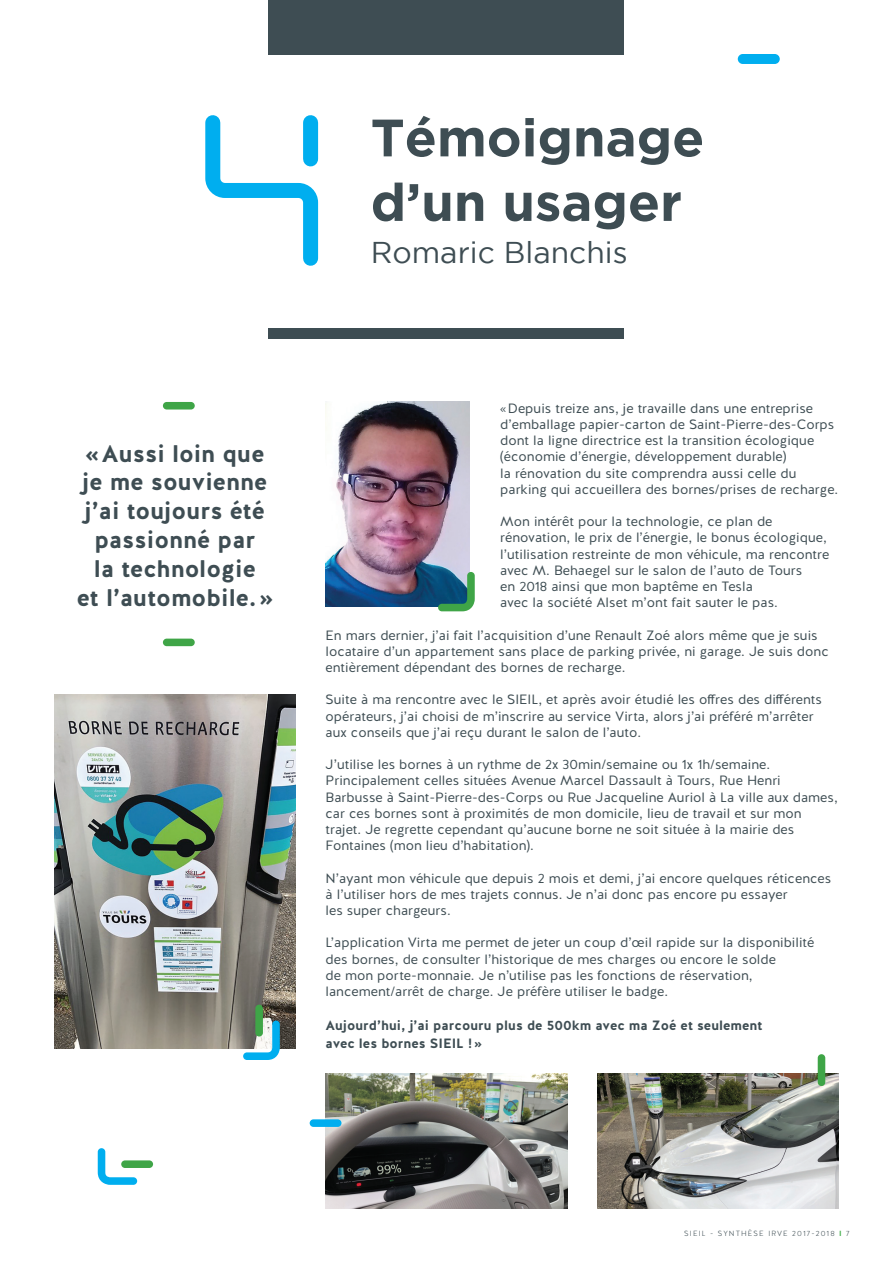
<style>
.page{position:relative;width:893px;height:1263px;background:#fff}
.page>*{position:absolute;margin:0;border:0;box-sizing:border-box;transform-origin:0 0}
.t1{font:700 52.5px/64.5px "Gotham";color:#3e4d53}
.t2{font:30px "Gotham";color:#3e4d53}
.t3{font:700 24px/28.8px "Halis R";color:#3e4d53;text-align:center}
.t4{font:13.5px/16.2px "Halis R";color:#3e4d53}
.t5{font:700 13.5px/18px "Halis R";color:#3e4d53}
.t6{font:300 7.5px "Halis R";letter-spacing:.15em;color:#3e4d53}
.s1{font-weight:700;color:#40ae49}
</style>
<div class="page">
<div style="left:269px;top:0;width:355px;height:54px;background:#3e4d53"></div>
<div style="left:269px;top:328px;width:355px;height:11px;background:#3e4d53"></div>
<div style="left:738px;top:54px;width:42px;height:10px;background:#00aeef;border-radius:5px"></div>
<svg style="left:205px;top:115px;width:114px;height:151px"></svg>
<div style="left:163px;top:402px;width:32px;height:7px;background:#3fa547;border-radius:4px"></div>
<div style="left:163px;top:639px;width:32px;height:7px;background:#3fa547;border-radius:4px"></div>
<img style="left:326px;top:401px;width:144px;height:205px">
<svg style="left:438px;top:572px;width:37px;height:39px"></svg>
<img style="left:326px;top:1074px;width:241px;height:135px">
<img style="left:597px;top:1074px;width:242px;height:135px">
<img style="left:54px;top:694px;width:242px;height:354px">
<svg style="left:98px;top:1148px;width:39px;height:37px"></svg>
<div style="left:121px;top:1160px;width:32px;height:8px;background:#3fa547;border-radius:4px"></div>
<svg style="left:243px;top:1020px;width:37px;height:40px"></svg>
<div style="left:255px;top:1005px;width:8px;height:31px;background:#3fa547;border-radius:4px"></div>
<div style="left:310px;top:1119px;width:31px;height:8px;background:#00aeef;border-radius:4px"></div>
<div style="left:818px;top:1054px;width:7px;height:32px;background:#3fa547;border-radius:4px"></div>
<h1 class="t1" style="left:371px;top:104px;width:335px">Témoignage d’un usager</h1>
<h2 class="t2" style="left:371px;top:236px;width:258px">Romaric Blanchis</h2>
<h3 class="t3" style="left:77px;top:439px;width:198px">«Aussi loin que je me souvienne j’ai toujours été passionné par<br>la technologie<br>et l’automobile.»</h3>
<p class="t4" style="left:500px;top:400px;width:340px">«Depuis treize ans, je travaille dans une entreprise d’emballage papier-carton de Saint-Pierre-des-Corps dont la ligne directrice est la transition écologique (économie d’énergie, développement durable)<br>la rénovation du site comprendra aussi celle du parking qui accueillera des bornes/prises de recharge.</p>
<p class="t4" style="left:500px;top:514px;width:331px">Mon intérêt pour la technologie, ce plan de rénovation, le prix de l’énergie, le bonus écologique, l’utilisation restreinte de mon véhicule, ma rencontre avec M. Behaegel sur le salon de l’auto de Tours<br>en 2018 ainsi que mon baptême en Tesla<br>avec la société Alset m’ont fait sauter le pas.</p>
<p class="t4" style="left:326px;top:627px;width:505px">En mars dernier, j’ai fait l’acquisition d’une Renault Zoé alors même que je suis locataire d’un appartement sans place de parking privée, ni garage. Je suis donc entièrement dépendant des bornes de recharge.</p>
<p class="t4" style="left:326px;top:692px;width:498px">Suite à ma rencontre avec le SIEIL, et après avoir étudié les offres des différents opérateurs, j’ai choisi de m’inscrire au service Virta, alors j’ai préféré m’arrêter aux conseils que j’ai reçu durant le salon de l’auto.</p>
<p class="t4" style="left:326px;top:757px;width:514px">J’utilise les bornes à un rythme de 2x 30min/semaine ou 1x 1h/semaine.<br>Principalement celles situées Avenue Marcel Dassault à Tours, Rue Henri Barbusse à Saint-Pierre-des-Corps ou Rue Jacqueline Auriol à La ville aux dames, car ces bornes sont à proximités de mon domicile, lieu de travail et sur mon trajet. Je regrette cependant qu’aucune borne ne soit située à la mairie des Fontaines (mon lieu d’habitation).</p>
<p class="t4" style="left:326px;top:870px;width:507px">N’ayant mon véhicule que depuis 2 mois et demi, j’ai encore quelques réticences à l’utiliser hors de mes trajets connus. Je n’ai donc pas encore pu essayer<br>les super chargeurs.</p>
<p class="t4" style="left:326px;top:935px;width:490px">L’application Virta me permet de jeter un coup d’œil rapide sur la disponibilité des bornes, de consulter l’historique de mes charges ou encore le solde<br>de mon porte-monnaie. Je n’utilise pas les fonctions de réservation, lancement/arrêt de charge. Je préfère utiliser le badge.</p>
<p class="t5" style="left:326px;top:1017px;width:438px">Aujourd’hui, j’ai parcouru plus de 500km avec ma Zoé et seulement avec les bornes SIEIL !»</p>
<p class="t6" style="left:684px;top:1229px;width:167px">SIEIL - SYNTHÈSE IRVE 2017-2018 <span class="s1">I</span> 7</p>
</div>
